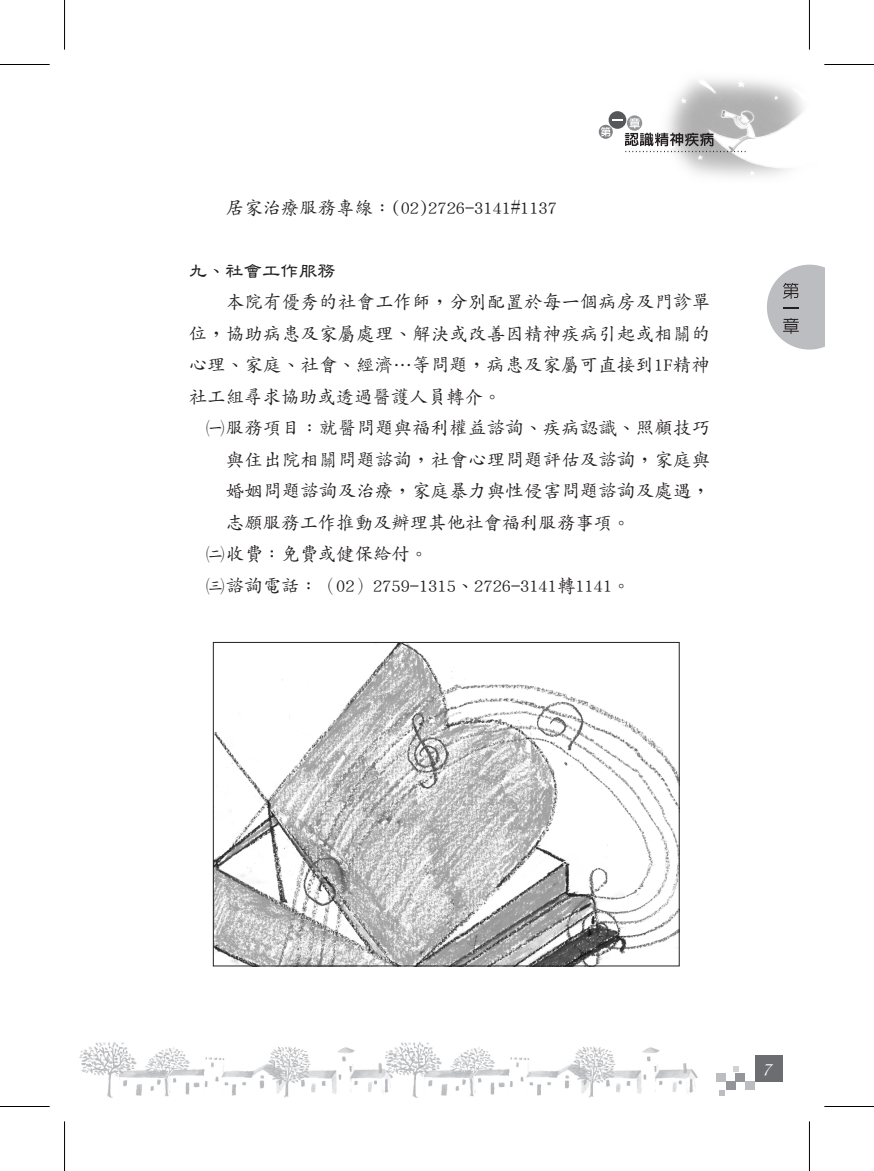
<style>
.page{position:relative;width:874px;height:1171px;background:#fff}
.page>*{position:absolute;margin:0;border:0;box-sizing:border-box;transform-origin:0 0}
.t1{font:500 18.38px/31.5px "Zen Kai";letter-spacing:.01em;color:#231f20;text-align:justify}
.t2{font:600 18.38px "Jen Lei";color:#231f20}
.t3{font:17.5px "Apple Chancery";color:#fff}
.s1{font-family:"Kaiti Ext 1 EG Medium Big 5";font-weight:400}
</style>
<div class="page">
<svg style="left:767px;top:265px;width:56px;height:85px"></svg>
<div style="left:754px;top:1055px;width:28px;height:26px;background:#6c6d70"></div>
<div style="left:744px;top:1081px;width:10px;height:9px;background:#bcbdc0"></div>
<div style="left:725px;top:1081px;width:10px;height:9px;background:#939598"></div>
<div style="left:735px;top:1073px;width:9px;height:8px;background:#939598"></div>
<div style="left:716px;top:1073px;width:9px;height:8px;background:#bcbdc0"></div>
<svg style="left:719px;top:1090px;width:5px;height:5px"></svg>
<svg style="left:733px;top:1066px;width:5px;height:5px"></svg>
<img style="left:79px;top:1042px;width:567px;height:56px">
<img style="left:384px;top:1042px;width:13px;height:35px">
<img style="left:657px;top:79px;width:146px;height:98px">
<div style="left:608px;top:111px;width:18px;height:18px;background:#57585a;border-radius:50%"></div>
<svg style="left:626px;top:115px;width:16px;height:16px"></svg>
<svg style="left:600px;top:118px;width:147px;height:34px"></svg>
<img style="left:215px;top:644px;width:462px;height:320px">
<div style="left:213px;top:642px;width:466px;height:324px;border:1px solid #231f20"></div>
<hr style="left:0;top:64px;width:50px;height:1px;background:#000">
<hr style="left:823px;top:64px;width:50px;height:1px;background:#000">
<hr style="left:0;top:1106px;width:50px;height:1px;background:#000">
<hr style="left:823px;top:1106px;width:50px;height:1px;background:#000">
<hr style="left:64px;top:0;width:1px;height:50px;background:#000">
<hr style="left:64px;top:1121px;width:1px;height:50px;background:#000">
<hr style="left:808px;top:0;width:1px;height:50px;background:#000">
<hr style="left:808px;top:1121px;width:1px;height:50px;background:#000">
<p class="t1" style="left:226px;top:192px;width:332px">居家治療服務專線：(02)2726-3141#1137</p>
<p class="t2" style="left:189px;top:261px;width:148px">九、社會工作服務</p>
<p class="t1" style="left:189px;top:287px;width:522px;text-indent:37px">本院有優秀的社會工作師，分別配置於每一個病房及門診單位，協助病患及家屬處理、解決或改善因精神疾病引起或相關的心理、家庭、社會、經濟⋯等問題，病患及家屬可直接到1F精神社工組尋求協助或透過醫護人員轉介。</p>
<p class="t1" style="left:206px;top:413px;width:505px"><span class="s1">灱</span> 服務項目：就醫問題與福利權益諮詢、疾病認識、照顧技巧</p>
<p class="t1" style="left:226px;top:444px;width:485px">與住出院相關問題諮詢，社會心理問題評估及諮詢，家庭與</p>
<p class="t1" style="left:226px;top:476px;width:485px">婚姻問題諮詢及治療，家庭暴力與性侵害問題諮詢及處遇，</p>
<p class="t1" style="left:226px;top:507px;width:406px">志願服務工作推動及辦理其他社會福利服務事項。</p>
<p class="t1" style="left:206px;top:539px;width:223px"><span class="s1">牞</span> 收費：免費或健保給付。</p>
<p class="t1" style="left:206px;top:570px;width:426px"><span class="s1">犴</span> 諮詢電話：（02）2759-1315、2726-3141轉1141。</p>
<p class="t3" style="left:763px;top:1053px;width:10px">7</p>
</div>
